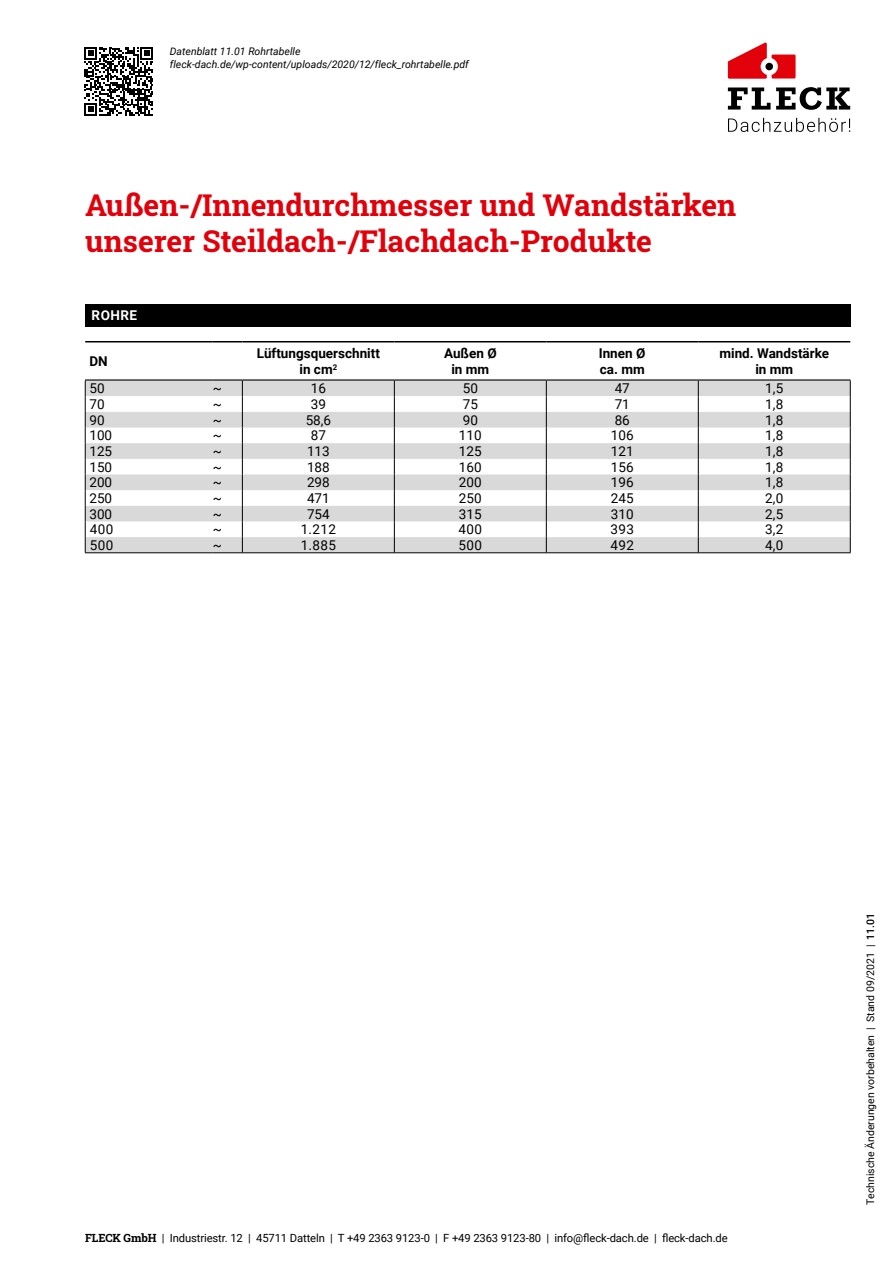
<style>
.page{position:relative;width:893px;height:1263px;background:#fff}
.page>*{position:absolute;margin:0;border:0;box-sizing:border-box;transform-origin:0 0}
.t1{font:30px/36px "Roboto Slab";color:#e2000a}
.t2{font:13.5px "Roboto";color:#000}
.t3{font:700 13.5px/16.2px "Roboto";color:#000;text-align:center}
.t4{font:700 13.5px "Roboto";letter-spacing:.035em;color:#fff}
.t5{font:11.25px "Roboto";letter-spacing:-.01em;color:#000}
.t6{font:italic 10.5px/12.6px "Roboto";color:#000}
.t7{font:10.5px "Roboto";color:#000}
.s1{font-family:"Roboto Slab"}
.s2{font-weight:500}
</style>
<div class="page">
<svg style="left:728px;top:43px;width:67px;height:36px"></svg>
<div style="left:765px;top:63px;width:8px;height:7px;background:#000;border-radius:50%"></div>
<svg style="left:728px;top:87px;width:42px;height:23px"></svg>
<svg style="left:776px;top:87px;width:74px;height:23px"></svg>
<svg style="left:728px;top:118px;width:122px;height:14px"></svg>
<svg style="left:84px;top:47px;width:69px;height:69px"></svg>
<div style="left:85px;top:304px;width:765px;height:23px;background:#000"></div>
<svg style="left:85px;top:341px;width:766px;height:212px"></svg>
<hr style="left:242px;top:341px;width:152px;height:1px;background:#000">
<hr style="left:394px;top:341px;width:152px;height:1px;background:#000">
<hr style="left:546px;top:341px;width:152px;height:1px;background:#000">
<hr style="left:698px;top:341px;width:152px;height:1px;background:#000">
<p class="t6" style="left:170px;top:46px;width:300px">Datenblatt 11.01 Rohrtabelle fleck-dach.de/wp-content/uploads/2020/12/fleck_rohrtabelle.pdf</p>
<h1 class="t1" style="left:85px;top:188px;width:653px">Außen-/Innendurchmesser und Wandstärken unserer Steildach-/Flachdach-Produkte</h1>
<p class="t4" style="left:92px;top:310px;width:47px">ROHRE</p>
<p class="t3" style="left:89px;top:354px;width:20px">DN</p>
<p class="t3" style="left:257px;top:346px;width:125px">Lüftungsquerschnitt in cm<sup>2</sup></p>
<p class="t3" style="left:444px;top:346px;width:54px">Außen Ø in mm</p>
<p class="t3" style="left:599px;top:346px;width:48px;text-align:left">Innen Ø ca. mm</p>
<p class="t3" style="left:719px;top:346px;width:111px">mind. Wandstärke in mm</p>
<p class="t2" style="left:89px;top:384px;width:17px">50</p>
<p class="t2" style="left:213px;top:384px;width:11px">~</p>
<p class="t2" style="left:311px;top:384px;width:17px">16</p>
<p class="t2" style="left:463px;top:384px;width:17px">50</p>
<p class="t2" style="left:615px;top:384px;width:17px">47</p>
<p class="t2" style="left:765px;top:384px;width:20px">1,5</p>
<p class="t2" style="left:89px;top:399px;width:17px">70</p>
<p class="t2" style="left:213px;top:399px;width:11px">~</p>
<p class="t2" style="left:311px;top:399px;width:17px">39</p>
<p class="t2" style="left:463px;top:399px;width:17px">75</p>
<p class="t2" style="left:615px;top:399px;width:17px">71</p>
<p class="t2" style="left:765px;top:399px;width:20px">1,8</p>
<p class="t2" style="left:89px;top:415px;width:17px">90</p>
<p class="t2" style="left:213px;top:415px;width:11px">~</p>
<p class="t2" style="left:306px;top:415px;width:27px">58,6</p>
<p class="t2" style="left:463px;top:415px;width:17px">90</p>
<p class="t2" style="left:615px;top:415px;width:17px">86</p>
<p class="t2" style="left:765px;top:415px;width:20px">1,8</p>
<p class="t2" style="left:89px;top:431px;width:24px">100</p>
<p class="t2" style="left:213px;top:431px;width:11px">~</p>
<p class="t2" style="left:311px;top:431px;width:17px">87</p>
<p class="t2" style="left:459px;top:431px;width:24px">110</p>
<p class="t2" style="left:611px;top:431px;width:24px">106</p>
<p class="t2" style="left:765px;top:431px;width:20px">1,8</p>
<p class="t2" style="left:89px;top:446px;width:24px">125</p>
<p class="t2" style="left:213px;top:446px;width:11px">~</p>
<p class="t2" style="left:307px;top:446px;width:24px">113</p>
<p class="t2" style="left:459px;top:446px;width:24px">125</p>
<p class="t2" style="left:611px;top:446px;width:24px">121</p>
<p class="t2" style="left:765px;top:446px;width:20px">1,8</p>
<p class="t2" style="left:89px;top:462px;width:24px">150</p>
<p class="t2" style="left:213px;top:462px;width:11px">~</p>
<p class="t2" style="left:307px;top:462px;width:24px">188</p>
<p class="t2" style="left:459px;top:462px;width:24px">160</p>
<p class="t2" style="left:611px;top:462px;width:24px">156</p>
<p class="t2" style="left:765px;top:462px;width:20px">1,8</p>
<p class="t2" style="left:89px;top:478px;width:24px">200</p>
<p class="t2" style="left:213px;top:478px;width:11px">~</p>
<p class="t2" style="left:307px;top:478px;width:24px">298</p>
<p class="t2" style="left:459px;top:478px;width:24px">200</p>
<p class="t2" style="left:611px;top:478px;width:24px">196</p>
<p class="t2" style="left:765px;top:478px;width:20px">1,8</p>
<p class="t2" style="left:89px;top:493px;width:24px">250</p>
<p class="t2" style="left:213px;top:493px;width:11px">~</p>
<p class="t2" style="left:307px;top:493px;width:24px">471</p>
<p class="t2" style="left:459px;top:493px;width:24px">250</p>
<p class="t2" style="left:611px;top:493px;width:24px">245</p>
<p class="t2" style="left:765px;top:493px;width:20px">2,0</p>
<p class="t2" style="left:89px;top:509px;width:24px">300</p>
<p class="t2" style="left:213px;top:509px;width:11px">~</p>
<p class="t2" style="left:307px;top:509px;width:24px">754</p>
<p class="t2" style="left:459px;top:509px;width:24px">315</p>
<p class="t2" style="left:611px;top:509px;width:24px">310</p>
<p class="t2" style="left:765px;top:509px;width:20px">2,5</p>
<p class="t2" style="left:90px;top:525px;width:25px">400</p>
<p class="t2" style="left:213px;top:525px;width:11px">~</p>
<p class="t2" style="left:301px;top:525px;width:37px">1.212</p>
<p class="t2" style="left:458px;top:525px;width:25px">400</p>
<p class="t2" style="left:610px;top:525px;width:25px">393</p>
<p class="t2" style="left:765px;top:525px;width:20px">3,2</p>
<p class="t2" style="left:90px;top:540px;width:25px">500</p>
<p class="t2" style="left:213px;top:540px;width:11px">~</p>
<p class="t2" style="left:301px;top:540px;width:37px">1.885</p>
<p class="t2" style="left:458px;top:540px;width:25px">500</p>
<p class="t2" style="left:610px;top:540px;width:25px">492</p>
<p class="t2" style="left:765px;top:540px;width:20px">4,0</p>
<p class="t5" style="left:85px;top:1230px;width:644px"><span class="s1">FLECK GmbH</span> | Industriestr. 12 | 45711 Datteln | T +49 2363 9123-0 | F +49 2363 9123-80 | info@fleck-dach.de | fleck-dach.de</p>
<p class="t7" style="left:863px;top:1205px;width:293px;rotate:-90deg">Technische Änderungen vorbehalten | Stand 09/2021 | <span class="s2">11.01</span></p>
</div>
